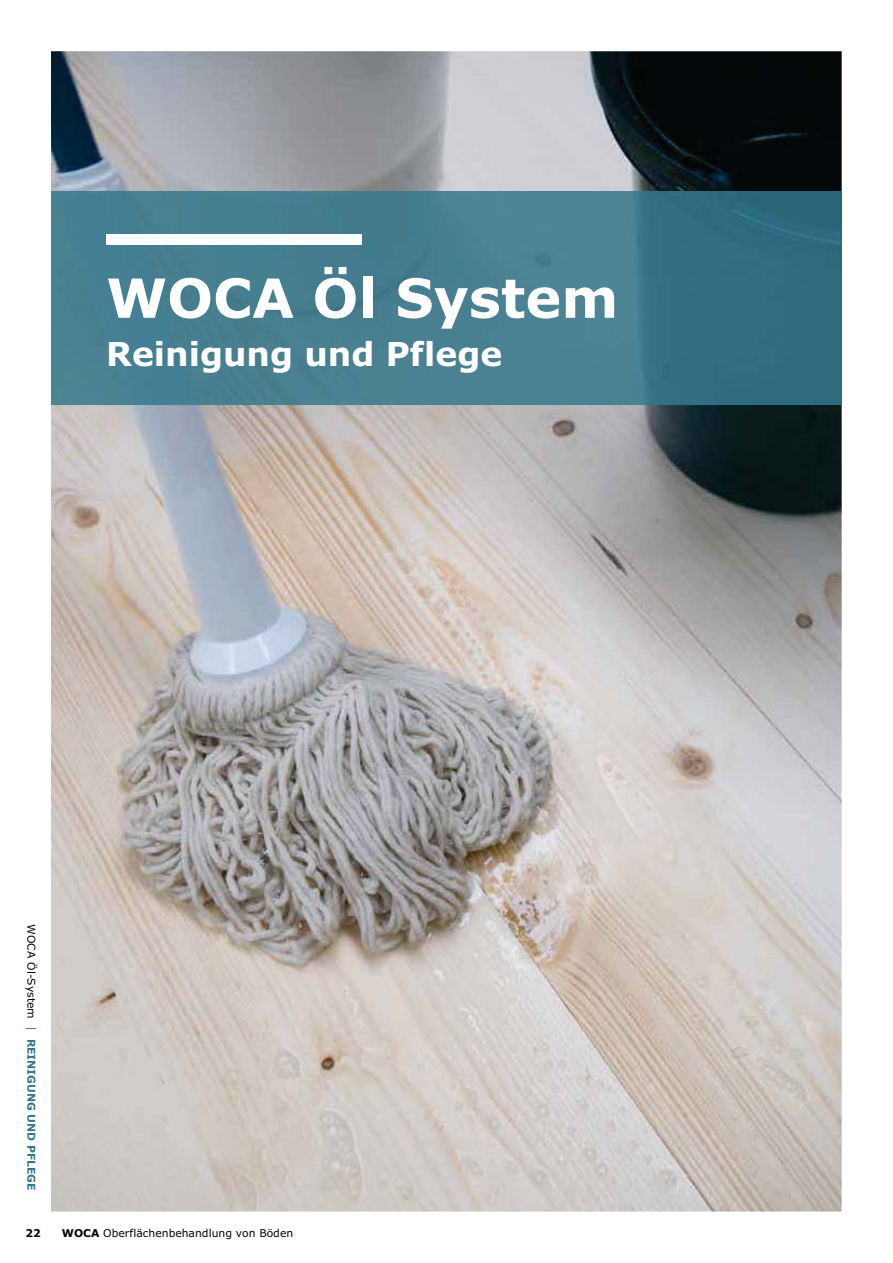
<style>
.page{position:relative;width:893px;height:1263px;background:#fff}
.page>*{position:absolute;margin:0;border:0;box-sizing:border-box;transform-origin:0 0}
.t1{font:700 54px "Verdana";color:#fff}
.t2{font:700 33px "Verdana";color:#fff}
.t3{font:10.8px "Verdana";color:#030806}
.t4{font:700 10.8px "Verdana";color:#32788d}
.t5{font:700 10.8px "Verdana";color:#030806}
.s1{font-weight:400;color:#030806}
.s2{font-weight:400}
.s3{font-weight:700}
</style>
<div class="page">
<img style="left:51px;top:51px;width:791px;height:1161px">
<img style="left:51px;top:192px;width:791px;height:212px">
<div style="left:106px;top:234px;width:255px;height:11px;background:#fff"></div>
<h1 class="t1" style="left:106px;top:277px;width:514px">WOCA Öl System</h1>
<h2 class="t2" style="left:106px;top:341px;width:397px">Reinigung und Pflege</h2>
<p class="t4" style="left:36px;top:924px;width:268px;rotate:90deg"><span class="s1">WOCA Öl-System</span> <span class="s2">|</span> REINIGUNG UND PFLEGE</p>
<p class="t5" style="left:26px;top:1229px;width:17px">22</p>
<p class="t3" style="left:62px;top:1229px;width:233px"><span class="s3">WOCA</span> Oberflächenbehandlung von Böden</p>
</div>
